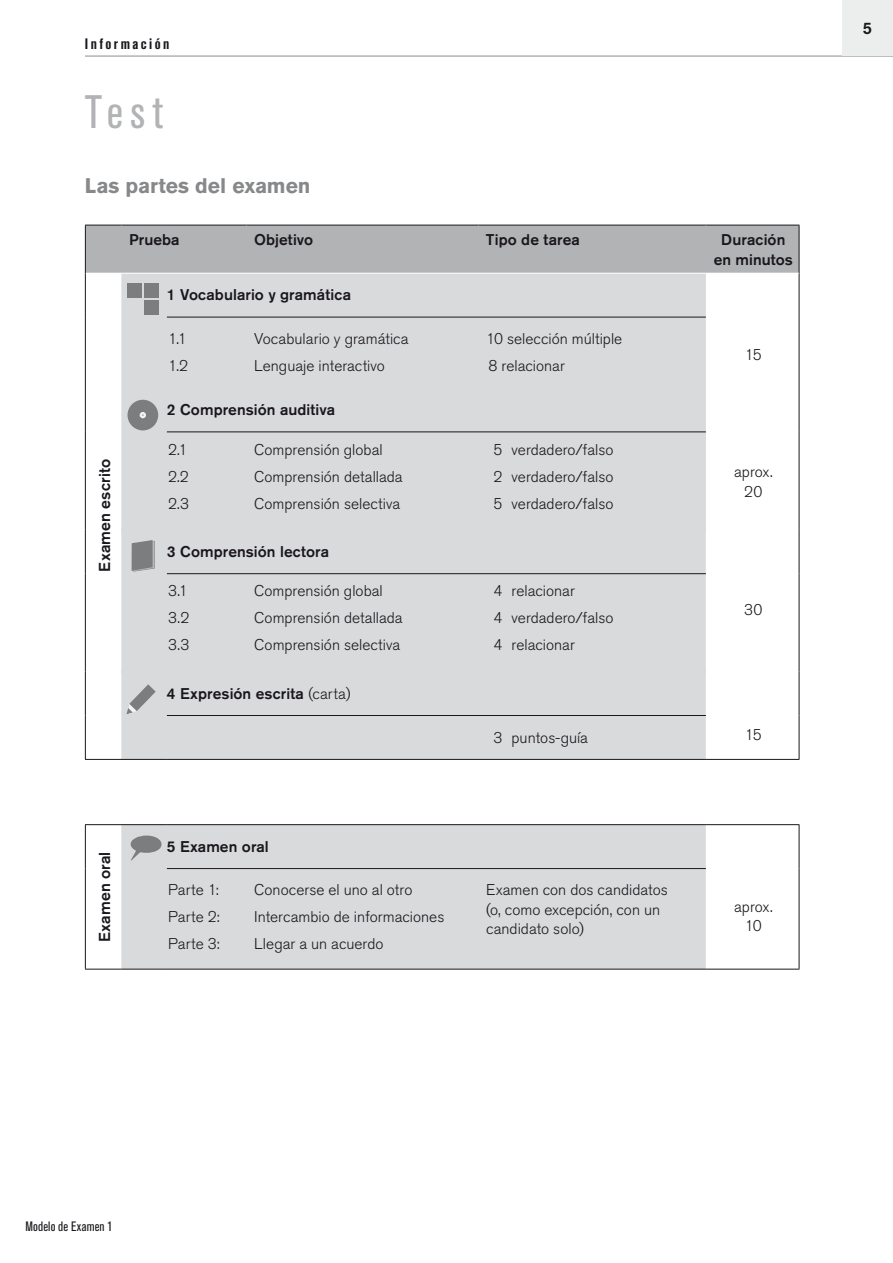
<style>
.page{position:relative;width:893px;height:1263px;background:#fff}
.page>*{position:absolute;margin:0;border:0;box-sizing:border-box;transform-origin:0 0}
.t1{font:condensed 46.5px "Akzidenz Grotesk Pro";color:#b1b3b4}
.t2{font:700 21px "Akzidenz Grotesk Pro";letter-spacing:-.005em;color:#87888a}
.t3{font:500 16.5px "Akzidenz Grotesk Pro";color:#1a171c}
.t4{font:500 15.75px "Akzidenz Grotesk Pro";letter-spacing:.005em;color:#1a171c}
.t5{font:300 15.45px/27px "Akzidenz Grotesk Pro";color:#1a171c}
.t6{font:500 15.45px/19.5px "Akzidenz Grotesk Pro";letter-spacing:.005em;color:#1a171c;text-align:center}
.t7{font:700 condensed 15px "Akzidenz Grotesk Pro";letter-spacing:.16em;color:#1a171c}
.t8{font:condensed 13.5px "Akzidenz Grotesk Pro";letter-spacing:.01em;color:#1a171c}
.s1{font-weight:300}
</style>
<div class="page">
<hr style="left:85px;top:55px;width:808px;height:2px;background:#b1b3b4">
<div style="left:842px;top:0;width:51px;height:55px;background:#eceded"></div>
<div style="left:86px;top:226px;width:713px;height:47px;background:#b1b3b4"></div>
<svg style="left:121px;top:274px;width:585px;height:695px;background:#dcdddd"></svg>
<svg style="left:706px;top:530px;width:93px;height:439px"></svg>
<hr style="left:85px;top:273px;width:1px;height:44px;background:#1a171c">
<hr style="left:799px;top:273px;width:1px;height:44px;background:#1a171c">
<hr style="left:85px;top:317px;width:1px;height:71px;background:#1a171c">
<hr style="left:799px;top:317px;width:1px;height:71px;background:#1a171c">
<hr style="left:85px;top:388px;width:1px;height:44px;background:#1a171c">
<hr style="left:799px;top:388px;width:1px;height:44px;background:#1a171c">
<hr style="left:85px;top:432px;width:1px;height:98px;background:#1a171c">
<hr style="left:799px;top:432px;width:1px;height:98px;background:#1a171c">
<hr style="left:85px;top:530px;width:1px;height:44px;background:#1a171c">
<hr style="left:85px;top:574px;width:1px;height:98px;background:#1a171c">
<hr style="left:85px;top:672px;width:1px;height:44px;background:#1a171c">
<hr style="left:85px;top:716px;width:1px;height:43px;background:#1a171c">
<hr style="left:799px;top:530px;width:1px;height:44px;background:#1a171c">
<hr style="left:799px;top:574px;width:1px;height:98px;background:#1a171c">
<hr style="left:85px;top:825px;width:1px;height:44px;background:#1a171c">
<hr style="left:799px;top:825px;width:1px;height:44px;background:#1a171c">
<hr style="left:85px;top:869px;width:1px;height:100px;background:#1a171c">
<hr style="left:799px;top:869px;width:1px;height:100px;background:#1a171c">
<hr style="left:85px;top:969px;width:36px;height:1px;background:#1a171c">
<hr style="left:706px;top:969px;width:93px;height:1px;background:#1a171c">
<hr style="left:167px;top:317px;width:539px;height:1px;background:#1a171c">
<hr style="left:167px;top:715px;width:539px;height:1px;background:#1a171c">
<hr style="left:167px;top:432px;width:539px;height:1px;background:#1a171c">
<hr style="left:167px;top:573px;width:539px;height:1px;background:#1a171c">
<hr style="left:121px;top:528px;width:46px;height:4px;background:#d9dadb">
<hr style="left:167px;top:528px;width:539px;height:4px;background:#d9dadb">
<div style="left:121px;top:669px;width:46px;height:5px;background:#d9dadb"></div>
<div style="left:167px;top:669px;width:539px;height:5px;background:#d9dadb"></div>
<hr style="left:799px;top:672px;width:1px;height:44px;background:#1a171c">
<hr style="left:799px;top:716px;width:1px;height:43px;background:#1a171c">
<hr style="left:85px;top:759px;width:82px;height:1px;background:#1a171c">
<hr style="left:167px;top:759px;width:539px;height:1px;background:#1a171c">
<hr style="left:706px;top:759px;width:93px;height:1px;background:#1a171c">
<hr style="left:121px;top:969px;width:46px;height:1px;background:#1a171c">
<hr style="left:167px;top:969px;width:539px;height:1px;background:#1a171c">
<hr style="left:85px;top:824px;width:82px;height:1px;background:#1a171c">
<hr style="left:167px;top:824px;width:539px;height:1px;background:#1a171c">
<hr style="left:706px;top:824px;width:93px;height:1px;background:#1a171c">
<hr style="left:167px;top:868px;width:539px;height:1px;background:#1a171c">
<hr style="left:85px;top:225px;width:82px;height:1px;background:#1a171c">
<hr style="left:167px;top:225px;width:539px;height:1px;background:#1a171c">
<hr style="left:706px;top:225px;width:93px;height:1px;background:#1a171c">
<hr style="left:799px;top:225px;width:1px;height:48px;background:#1a171c">
<hr style="left:121px;top:225px;width:1px;height:48px;background:#b1b3b4">
<hr style="left:246px;top:225px;width:1px;height:48px;background:#b1b3b4">
<hr style="left:478px;top:225px;width:1px;height:48px;background:#b1b3b4">
<hr style="left:705px;top:225px;width:1px;height:48px;background:#b1b3b4">
<hr style="left:85px;top:225px;width:1px;height:48px;background:#1a171c">
<div style="left:128px;top:400px;width:30px;height:30px;background:#7c7d7f;border-radius:50%"></div>
<svg style="left:140px;top:412px;width:6px;height:6px"></svg>
<svg style="left:130px;top:836px;width:32px;height:25px"></svg>
<div style="left:128px;top:284px;width:14px;height:14px;background:#7c7d7f"></div>
<div style="left:144px;top:284px;width:15px;height:14px;background:#7c7d7f"></div>
<div style="left:144px;top:300px;width:15px;height:15px;background:#7c7d7f"></div>
<svg style="left:132px;top:540px;width:23px;height:32px"></svg>
<svg style="left:122px;top:677px;width:41px;height:42px;background:#c9cacb"></svg>
<p class="t7" style="left:85px;top:35px;width:86px">Información</p>
<h1 class="t1" style="left:85px;top:85px;width:79px">Test</h1>
<h2 class="t2" style="left:85px;top:178px;width:227px">Las partes del examen</h2>
<p class="t6" style="left:129px;top:231px;width:52px">Prueba</p>
<p class="t6" style="left:254px;top:231px;width:61px">Objetivo</p>
<p class="t6" style="left:486px;top:231px;width:95px">Tipo de tarea</p>
<p class="t6" style="left:714px;top:231px;width:81px">Duración en minutos</p>
<p class="t4" style="left:99px;top:572px;width:114px;rotate:-90deg">Examen escrito</p>
<p class="t4" style="left:99px;top:942px;width:92px;rotate:-90deg">Examen oral</p>
<p class="t6" style="left:167px;top:286px;width:186px">1 Vocabulario y gramática</p>
<p class="t5" style="left:168px;top:327px;width:22px">1.1<br>1.2</p>
<p class="t5" style="left:254px;top:327px;width:156px">Vocabulario y gramática<br>Lenguaje interactivo</p>
<p class="t5" style="left:486px;top:327px;width:138px">10 selección múltiple<br>8 relacionar</p>
<p class="t6" style="left:167px;top:401px;width:170px">2 Comprensión auditiva</p>
<p class="t5" style="left:168px;top:437px;width:22px;text-align:justify">2.1<br>2.2<br>2.3</p>
<p class="t5" style="left:254px;top:437px;width:150px">Comprensión global<br>Comprensión detallada<br>Comprensión selectiva</p>
<p class="t5" style="left:493px;top:437px;width:122px;text-align:justify">5 verdadero/falso 2 verdadero/falso 5 verdadero/falso</p>
<p class="t6" style="left:167px;top:543px;width:164px">3 Comprensión lectora</p>
<p class="t5" style="left:745px;top:343px;width:18px">15</p>
<p class="t5" style="left:734px;top:464px;width:40px;line-height:19.5px;text-align:center">aprox.<br>20</p>
<p class="t5" style="left:168px;top:579px;width:23px;text-align:justify">3.1<br>3.2<br>3.3</p>
<p class="t5" style="left:254px;top:579px;width:150px">Comprensión global<br>Comprensión detallada<br>Comprensión selectiva</p>
<p class="t5" style="left:493px;top:579px;width:121px">4 relacionar<br>4 verdadero/falso<br>4 relacionar</p>
<p class="t6" style="left:167px;top:685px;width:185px">4 Expresión escrita <span class="s1">(carta)</span></p>
<p class="t5" style="left:493px;top:725px;width:96px">3 puntos-guía</p>
<p class="t5" style="left:745px;top:723px;width:18px">15</p>
<p class="t5" style="left:744px;top:598px;width:20px">30</p>
<p class="t6" style="left:167px;top:838px;width:103px">5 Examen oral</p>
<p class="t5" style="left:168px;top:878px;width:53px;text-align:justify">Parte 1:<br>Parte 2:<br>Parte 3:</p>
<p class="t5" style="left:254px;top:878px;width:192px">Conocerse el uno al otro<br>Intercambio de informaciones<br>Llegar a un acuerdo</p>
<p class="t5" style="left:486px;top:882px;width:183px;line-height:19.5px">Examen con dos candidatos (o, como excepción, con un candidato solo)</p>
<p class="t5" style="left:734px;top:898px;width:40px;line-height:19.5px;text-align:center">aprox.<br>10</p>
<p class="t3" style="left:863px;top:22px;width:11px">5</p>
<p class="t8" style="left:25px;top:1218px;width:89px">Modelo de Examen 1</p>
</div>
